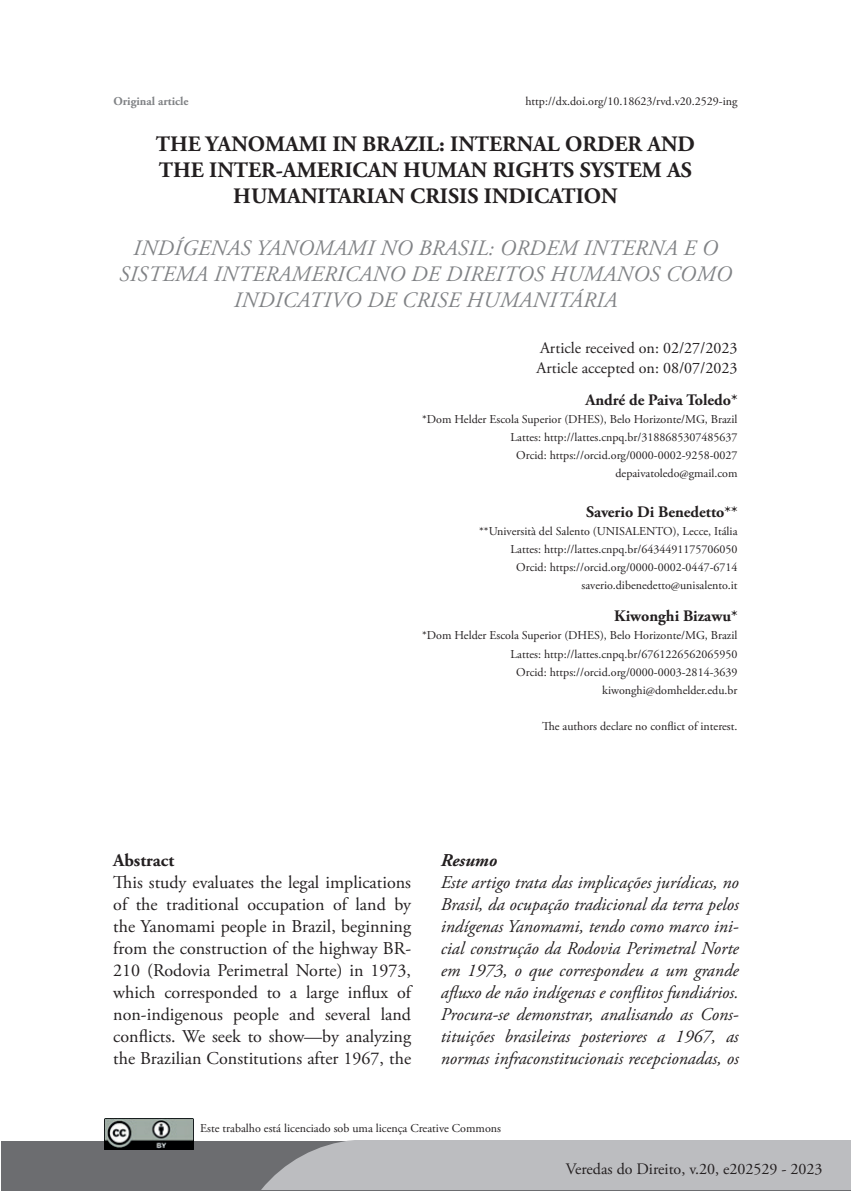
<style>
.page{position:relative;width:851px;height:1191px;background:#fff}
.page>*{position:absolute;margin:0;border:0;box-sizing:border-box;transform-origin:0 0}
.t1{font:italic 22px/26px "Adobe Garamond Pro";letter-spacing:.015em;color:#808285;text-align:center}
.t2{font:700 22px/26px "Adobe Garamond Pro";color:#231f20;text-align:center}
.t3{font:italic 18px/22px "Adobe Garamond Pro";color:#231f20;text-align:justify}
.t4{font:18px/22px "Adobe Garamond Pro";color:#231f20;text-align:justify}
.t5{font:700 18px "Adobe Garamond Pro";color:#231f20}
.t6{font:italic 700 18px "Adobe Garamond Pro";color:#231f20}
.t7{font:16px/20px "Adobe Garamond Pro";color:#231f20}
.t8{font:700 16px "Adobe Garamond Pro";color:#231f20}
.t9{font:12px/18px "Adobe Garamond Pro";color:#231f20;text-align:right}
.t10{font:700 12px "Adobe Garamond Pro";color:#808285}
</style>
<div class="page">
<div style="left:1px;top:1141px;width:849px;height:50px;background:#6c6d70"></div>
<div style="left:261px;top:1140px;width:589px;height:50px;background:#bcbdc0"></div>
<img style="left:104px;top:1118px;width:89px;height:31px">
<p class="t10" style="left:113px;top:94px;width:77px">Original article</p>
<p class="t9" style="left:525px;top:93px;width:213px">http://dx.doi.org/10.18623/rvd.v20.2529-ing</p>
<h1 class="t2" style="left:156px;top:132px;width:540px">THE YANOMAMI IN BRAZIL: INTERNAL ORDER AND<br>THE INTER-AMERICAN HUMAN RIGHTS SYSTEM AS<br>HUMANITARIAN CRISIS INDICATION</h1>
<h1 class="t1" style="left:119px;top:236px;width:614px">INDÍGENAS YANOMAMI NO BRASIL: ORDEM INTERNA E O<br>SISTEMA INTERAMERICANO DE DIREITOS HUMANOS COMO<br>INDICATIVO DE CRISE HUMANITÁRIA</h1>
<h3 class="t7" style="left:536px;top:339px;width:202px">Article received on: 02/27/2023<br>Article accepted on: 08/07/2023</h3>
<h3 class="t8" style="left:585px;top:391px;width:153px">André de Paiva Toledo*</h3>
<p class="t9" style="left:422px;top:411px;width:317px">*Dom Helder Escola Superior (DHES), Belo Horizonte/MG, Brazil Lattes: http://lattes.cnpq.br/3188685307485637<br>Orcid: https://orcid.org/0000-0002-9258-0027 depaivatoledo@gmail.com</p>
<h3 class="t8" style="left:586px;top:503px;width:153px">Saverio Di Benedetto**</h3>
<p class="t9" style="left:479px;top:523px;width:260px">**Università del Salento (UNISALENTO), Lecce, Itália Lattes: http://lattes.cnpq.br/6434491175706050<br>Orcid: https://orcid.org/0000-0002-0447-6714 saverio.dibenedetto@unisalento.it</p>
<h3 class="t8" style="left:614px;top:607px;width:125px">Kiwonghi Bizawu*</h3>
<p class="t9" style="left:422px;top:627px;width:317px">*Dom Helder Escola Superior (DHES), Belo Horizonte/MG, Brazil Lattes: http://lattes.cnpq.br/6761226562065950<br>Orcid: https://orcid.org/0000-0003-2814-3639 kiwonghi@domhelder.edu.br</p>
<p class="t9" style="left:542px;top:717px;width:197px">The authors declare no conflict of interest.</p>
<h2 class="t5" style="left:113px;top:849px;width:62px">Abstract</h2>
<p class="t4" style="left:113px;top:872px;width:299px">This study evaluates the legal implications of the traditional occupation of land by the Yanomami people in Brazil, beginning from the construction of the highway BR-210 (Rodovia Perimetral Norte) in 1973, which corresponded to a large influx of non-indigenous people and several land conflicts. We seek to show—by analyzing the Brazilian Constitutions after 1967, the</p>
<h2 class="t6" style="left:441px;top:850px;width:58px">Resumo</h2>
<p class="t3" style="left:441px;top:871px;width:299px">Este artigo trata das implicações jurídicas, no Brasil, da ocupação tradicional da terra pelos indígenas Yanomami, tendo como marco ini&shy;cial construção da Rodovia Perimetral Norte em 1973, o que correspondeu a um grande afluxo de não indígenas e conflitos fundiários.<br>Procura-se demonstrar, analisando as Cons&shy;tituições brasileiras posteriores a 1967, as normas infraconstitucionais recepcionadas, os</p>
<p class="t9" style="left:200px;top:1119px;width:302px">Este trabalho está licenciado sob uma licença Creative Commons</p>
<h3 class="t7" style="left:565px;top:1159px;width:258px">Veredas do Direito, v.20, e202529 - 2023</h3>
</div>
